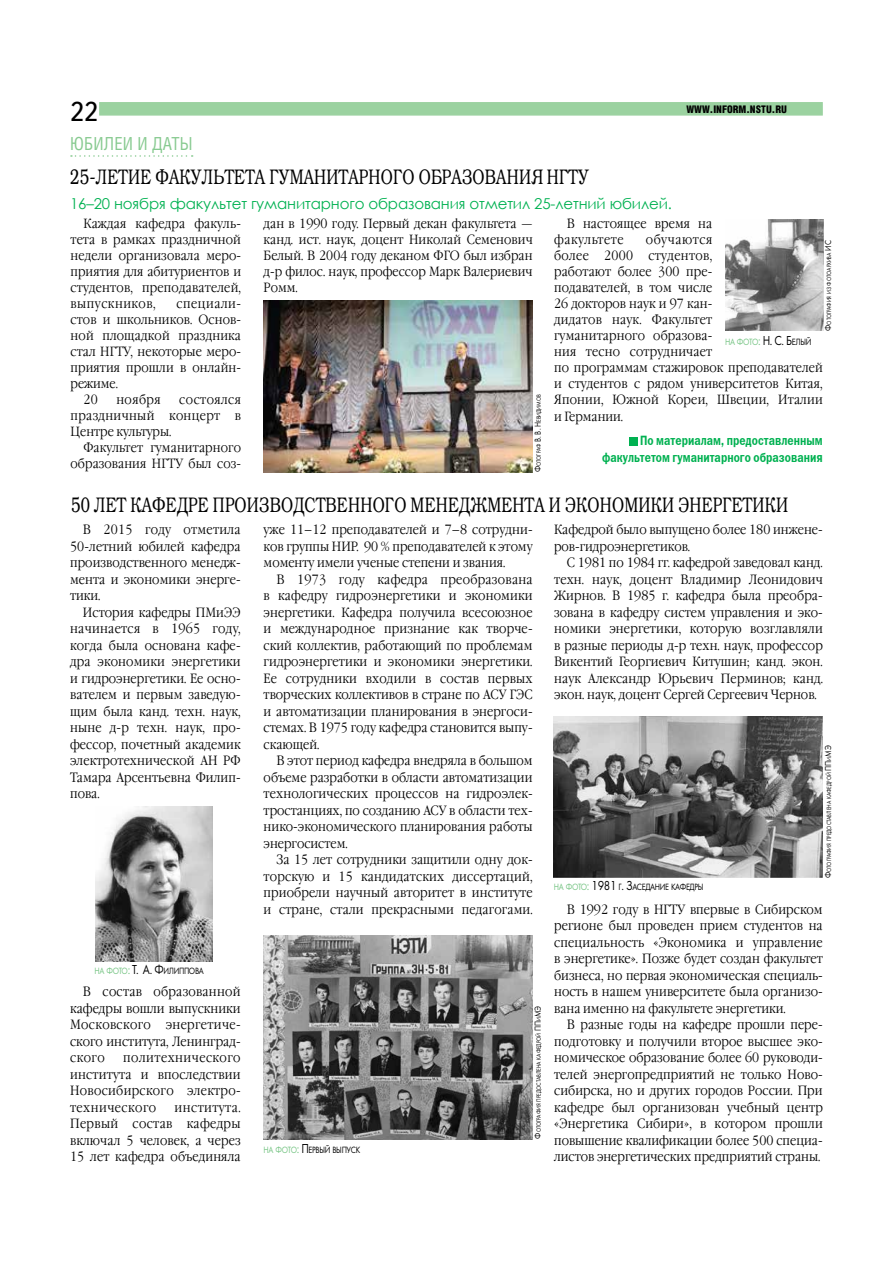
<style>
.page{position:relative;width:893px;height:1263px;background:#fff}
.page>*{position:absolute;margin:0;border:0;box-sizing:border-box;transform-origin:0 0}
.t1{font:27px "Text";color:#000}
.t2{font:21px "Abbat Mix";letter-spacing:.015em;color:#000;scale:.82 1}
.t3{font:18px "Helios Cond";letter-spacing:.01em;color:#87ca90;scale:.95 1}
.t4{font:15px "Century Gothic";letter-spacing:-.01em;color:#00b151}
.t5{font:13.5px "Franklin Gothic Demi C";color:#00b151;scale:.8 1}
.t6{font:300 13.35px/16.5px "Garamond C";letter-spacing:.01em;color:#000;text-align:justify;scale:.86 1}
.t7{font:300 13.35px "Garamond C";letter-spacing:.045em;color:#000;scale:.86 1}
.t8{font:900 condensed 10.5px "Helios";color:#000}
.t9{font:9.45px "Futura Book C";letter-spacing:-.045em;color:#000;scale:.85 1}
.t10{font:9.45px "Futura Book C";letter-spacing:-.045em;color:#73c381;scale:.85 1}
.t11{font:6.3px "Futura Book C";letter-spacing:-.005em;color:#000;scale:.85 1}
.s1{font-size:9px}
.s2{font-size:13.5px}
.s3{font-size:13.5px;color:#000}
.s4{color:#000}
.s5{color:#73c381}
.s6{font-size:13.5px;color:#73c381}
</style>
<div class="page">
<div style="left:99px;top:102px;width:724px;height:14px;background:#9bd2a0;border:2px solid #9bd2a0"></div>
<img style="left:264px;top:935px;width:269px;height:204px">
<img style="left:95px;top:806px;width:118px;height:156px">
<svg style="left:71px;top:155px;width:122px;height:2px"></svg>
<div style="left:629px;top:437px;width:9px;height:8px;background:#00b151"></div>
<img style="left:264px;top:301px;width:269px;height:171px">
<img style="left:725px;top:220px;width:98px;height:110px">
<img style="left:554px;top:717px;width:269px;height:161px">
<h1 class="t1" style="left:70px;top:98px;width:30px">22</h1>
<h3 class="t3" style="left:70px;top:133px;width:130px">ЮБИЛЕИ И ДАТЫ</h3>
<p class="t8" style="left:686px;top:103px;width:102px">WWW.INFORM.NSTU.RU</p>
<h2 class="t2" style="left:70px;top:164px;width:634px">25-ЛЕТИЕ ФАКУЛЬТЕТА ГУМАНИТАРНОГО ОБРАЗОВАНИЯ НГТУ</h2>
<p class="t6" style="left:71px;top:216px;width:200px;line-height:16px;text-indent:13px">Каждая кафедра факуль&shy;тета в рамках праздничной недели организовала меро&shy;приятия для абитуриентов и студентов, преподавателей, выпускников,</p>
<p class="t4" style="left:70px;top:193px;width:603px">16–20 ноября факультет гуманитарного образования отметил 25-летний юбилей.</p>
<p class="t6" style="left:264px;top:216px;width:314px;line-height:16px">дан в 1990 году. Первый декан факультета — канд. ист. наук, доцент Николай Семенович Белый. В 2004 году деканом ФГО был избран д-р филос. наук, профессор Марк Валериевич Ромм.</p>
<p class="t6" style="left:554px;top:216px;width:185px;line-height:16px;text-indent:13px">В настоящее время на факультете</p>
<p class="t6" style="left:554px;top:232px;width:314px;line-height:16px;text-align:left;text-indent:92px">обучаются<br>более 2000 студентов,<br>работают более 300 пре-<br>подавателей, в том числе<br>26 докторов наук и 97 кан-<br>дидатов наук. Факультет<br>гуманитарного образова-<br>ния тесно сотрудничает<br>по программам стажировок преподавателей и студентов с рядом университетов Китая,<br>Японии, Южной Кореи, Швеции, Италии и Германии.</p>
<p class="t5" style="left:640px;top:433px;width:30px">По материалам</p>
<p class="t5" style="left:721px;top:433px;width:16px">, предоставленным</p>
<p class="t5" style="left:602px;top:449px;width:56px">факультетом</p>
<p class="t5" style="left:673px;top:449px;width:22px">гуманитарно</p>
<p class="t5" style="left:740px;top:449px;width:65px">го образовани</p>
<p class="t5" style="left:816px;top:449px;width:9px">я</p>
<p class="t11" style="left:825px;top:331px;width:107px;rotate:-90deg"><span class="s1">Ф</span>отография из фотоархива <span class="s1">ИС</span></p>
<p class="t7" style="left:176px;top:296px;width:77px">специали-</p>
<p class="t6" style="left:71px;top:312px;width:200px">стов и школьников. Основ-</p>
<p class="t6" style="left:71px;top:328px;width:200px">ной площадкой праздника</p>
<p class="t6" style="left:71px;top:344px;width:200px">стал НГТУ, некоторые меро-</p>
<p class="t6" style="left:71px;top:360px;width:200px">приятия прошли в онлайн-</p>
<p class="t6" style="left:71px;top:376px;width:57px">режиме.</p>
<p class="t6" style="left:83px;top:392px;width:18px">20</p>
<p class="t6" style="left:116px;top:392px;width:53px">ноября</p>
<p class="t10" style="left:725px;top:337px;width:103px">на фото<span class="s2">:</span> <span class="s3">Н. С. Б</span><span class="s4">елый</span></p>
<p class="t11" style="left:535px;top:472px;width:93px;rotate:-90deg"><span class="s1">Ф</span>отограф <span class="s1">В. В. Н</span>евидимов</p>
<p class="t6" style="left:71px;top:392px;width:200px;line-height:16px;text-indent:109px">состоялся праздничный концерт в Центре культуры.</p>
<p class="t6" style="left:71px;top:440px;width:200px;line-height:16px;text-align:right">Факультет гуманитарного образования НГТУ был соз-</p>
<h2 class="t2" style="left:71px;top:492px;width:876px">50 ЛЕТ КАФЕДРЕ ПРОИЗВОДСТВЕННОГО МЕНЕДЖМЕНТА И ЭКОНОМИКИ ЭНЕРГЕТИКИ</h2>
<p class="t6" style="left:70px;top:522px;width:200px;text-indent:13px">В 2015 году отметила 50-летний юбилей кафедра производственного менедж&shy;мента и экономики энерге&shy;тики.</p>
<p class="t6" style="left:70px;top:604px;width:200px;text-indent:13px">История кафедры ПМиЭЭ начинается в 1965 году, когда была основана кафе&shy;дра экономики энергетики и гидроэнергетики. Ее осно&shy;вателем и первым заведую&shy;щим была канд. техн. наук, ныне д-р техн. наук, про&shy;фессор, почетный академик электротехнической АН РФ Тамара Арсентьевна Филип&shy;пова.</p>
<p class="t6" style="left:554px;top:522px;width:314px">Кафедрой было выпущено более 180 инжене&shy;ров-гидроэнергетиков.</p>
<p class="t6" style="left:554px;top:555px;width:314px;text-indent:13px">С 1981 по 1984 гг. кафедрой заведовал канд. техн. наук, доцент Владимир Леонидович Жирнов. В 1985 г. кафедра была преобра&shy;зована в кафедру систем управления и эко&shy;номики энергетики, которую возглавляли в разные периоды д-р техн. наук, профессор Викентий Георгиевич Китушин; канд. экон. наук Александр Юрьевич Перминов; канд. экон. наук, доцент Сергей Сергеевич Чернов.</p>
<p class="t6" style="left:264px;top:522px;width:314px">уже 11–12 преподавателей и 7–8 сотрудни&shy;ков группы НИР. 90 % преподавателей к этому моменту имели ученые степени и звания.</p>
<p class="t6" style="left:264px;top:571px;width:314px;text-indent:13px">В 1973 году кафедра преобразована в кафедру гидроэнергетики и экономики энергетики. Кафедра получила всесоюзное и международное признание как творче&shy;ский коллектив, работающий по проблемам гидроэнергетики и экономики энергетики.<br>Ее сотрудники входили в состав первых творческих коллективов в стране по АСУ ГЭС и автоматизации планирования в энергоси&shy;стемах. В 1975 году кафедра становится выпу&shy;скающей.</p>
<p class="t6" style="left:264px;top:753px;width:314px;text-indent:13px">В этот период кафедра внедряла в большом объеме разработки в области автоматизации технологических процессов на гидроэлек&shy;тростанциях, по созданию АСУ в области тех&shy;нико-экономического планирования работы энергосистем.</p>
<p class="t6" style="left:264px;top:852px;width:314px;text-indent:13px">За 15 лет сотрудники защитили одну док&shy;торскую и 15 кандидатских диссертаций, приобрели научный авторитет в институте и стране, стали прекрасными педагогами.</p>
<p class="t11" style="left:825px;top:878px;width:158px;rotate:-90deg"><span class="s1">Ф</span>отография предоставлена кафедрой <span class="s1">ПП</span> и<span class="s1">МЭ</span></p>
<p class="t9" style="left:554px;top:881px;width:177px"><span class="s5">на фото</span><span class="s6">:</span> <span class="s2">1981</span> г<span class="s2">. З</span>аседан ие кафедры</p>
<p class="t6" style="left:554px;top:901px;width:314px;text-indent:13px">В 1992 году в НГТУ впервые в Сибирском регионе был проведен прием студентов на специальность «Экономика и управление в энергетике». Позже будет создан факультет бизнеса, но первая экономическая специаль&shy;ность в нашем университете была организо&shy;вана именно на факультете энергетики.</p>
<p class="t6" style="left:554px;top:1017px;width:314px;text-indent:13px">В разные годы на кафедре прошли пере&shy;подготовку и получили второе высшее эко&shy;номическое образование более 60 руководи&shy;телей энергопредприятий не только Ново&shy;сибирска, но и других городов России. При кафедре был организован учебный центр «Энергетика Сибири», в котором прошли повышение квалификации более 500 специа&shy;листов энергетических предприятий страны.</p>
<p class="t9" style="left:95px;top:966px;width:130px"><span class="s5">на фото</span><span class="s6">:</span> <span class="s2">Т. А. Ф</span>илиппова</p>
<p class="t6" style="left:70px;top:984px;width:200px;text-indent:13px">В состав образованной кафедры вошли выпускники Московского энергетиче&shy;ского института, Ленинград&shy;ского</p>
<p class="t11" style="left:535px;top:1138px;width:158px;rotate:-90deg"><span class="s1">Ф</span>отография предоставлена кафедрой <span class="s1">ПП</span> и<span class="s1">МЭ</span></p>
<p class="t6" style="left:70px;top:1050px;width:200px;text-indent:53px">политехнического института и впоследствии Новосибирского электро&shy;технического</p>
<p class="t6" style="left:70px;top:1099px;width:200px;text-indent:104px">института.<br>Первый состав кафедры включал 5 человек, а через 15 лет кафедра объединяла</p>
<p class="t9" style="left:264px;top:1145px;width:114px"><span class="s5">на фото</span><span class="s6">:</span> <span class="s2">П</span> ервый выпуск</p>
</div>
